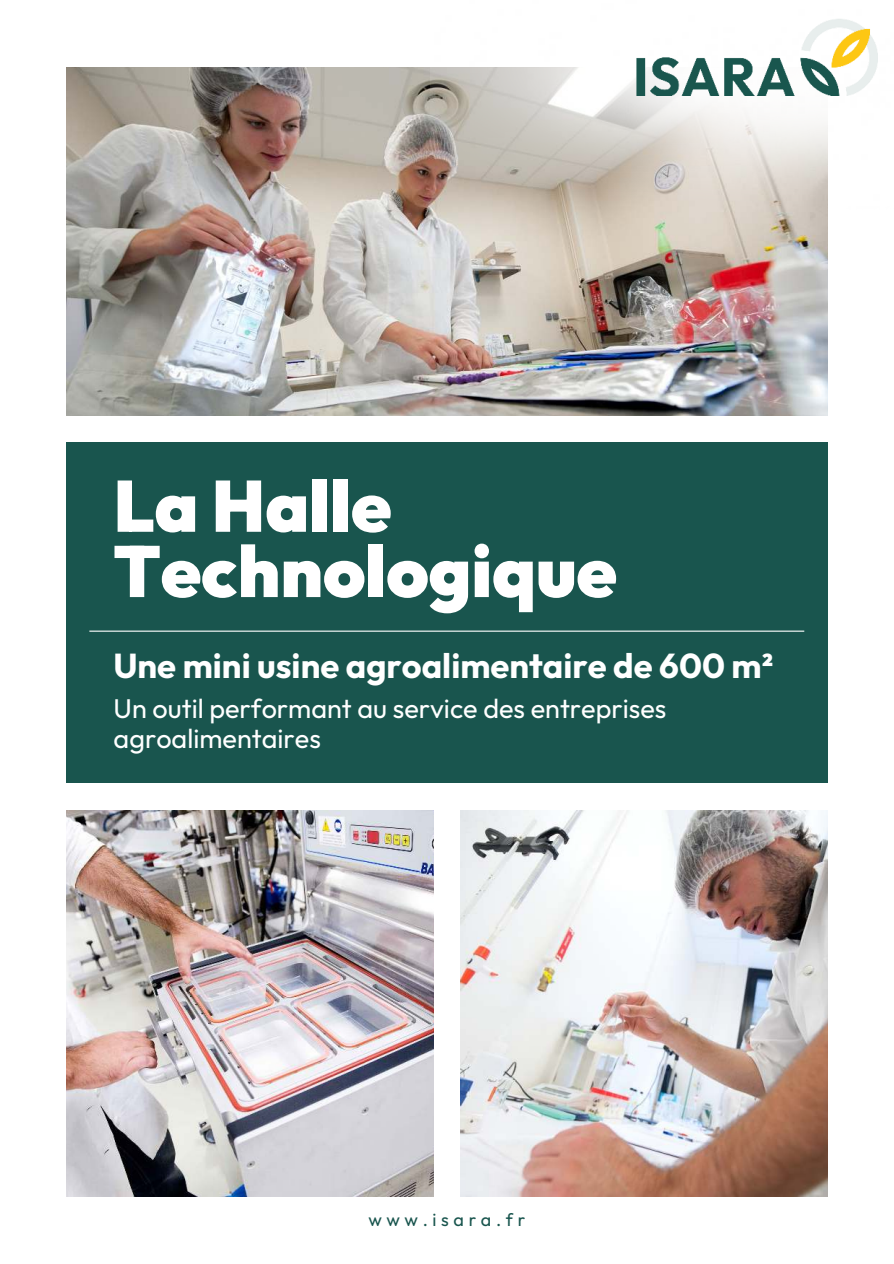
<style>
.page{position:relative;width:894px;height:1264px;background:#fff}
.page>*{position:absolute;margin:0;border:0;box-sizing:border-box;transform-origin:0 0}
.t1{font:900 72px/65.2px "Outfit";color:#fff}
.t2{font:700 34.5px "Outfit";color:#fff}
.t3{font:27px/30.3px "Outfit";color:#fff}
.t4{font:18px "Outfit";letter-spacing:.255em;color:#19554e}
</style>
<div class="page">
<img style="left:67px;top:67px;width:759px;height:348px">
<img style="left:67px;top:810px;width:366px;height:386px">
<img style="left:460px;top:810px;width:367px;height:386px">
<div style="left:67px;top:442px;width:760px;height:340px;background:#19554e"></div>
<hr style="left:89px;top:630px;width:715px;height:1px;background:#fff">
<img style="left:430px;top:46px;width:448px;height:165px">
<img style="left:635px;top:19px;width:241px;height:77px">
<h1 class="t1" style="left:113px;top:477px;width:505px">La Halle<br>Technologique</h1>
<p class="t2" style="left:113px;top:642px;width:661px">Une mini usine agroalimentaire de 600 m²</p>
<p class="t3" style="left:114px;top:694px;width:554px">Un outil performant au service des entreprises agroalimentaires</p>
<p class="t4" style="left:368px;top:1208px;width:158px">www.isara.fr</p>
</div>
